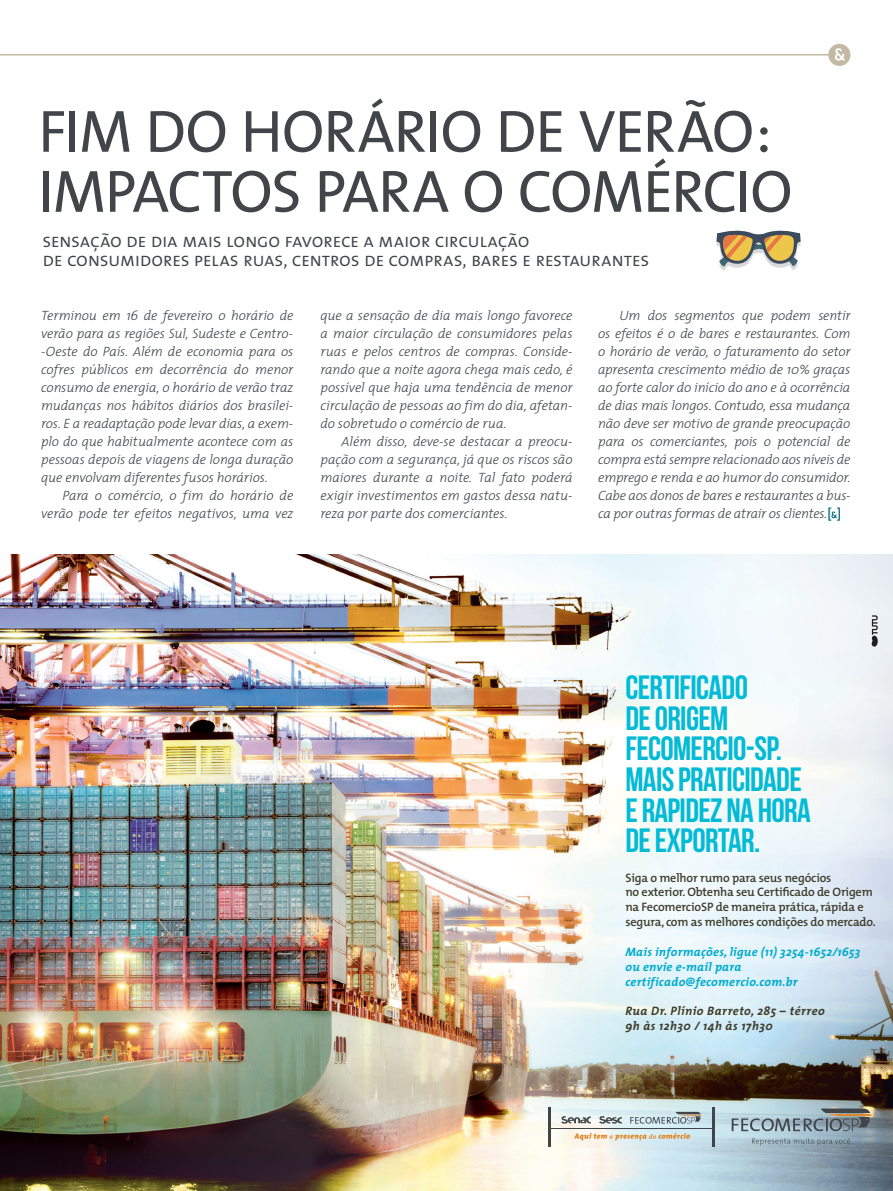
<style>
.page{position:relative;width:893px;height:1191px;background:#fff}
.page>*{position:absolute;margin:0;border:0;box-sizing:border-box;transform-origin:0 0}
.t1{font:60px "The Mix";letter-spacing:-.02em;color:#414549}
.t2{font:33.75px/30.6px "Bebas Neue";letter-spacing:-.02em;color:#03bbd7}
.t3{font:19.5px/19.5px "The Mix Semi Light Caps";letter-spacing:-.02em;color:#414549}
.t4{font:italic 300 13.5px/18px "The Mix";letter-spacing:-.005em;color:#414549;text-align:justify}
.t5{font:600 12.3px/14.7px "The Mix";letter-spacing:-.015em;color:#3e3c2b}
.t6{font:italic 700 12.3px/14.7px "The Mix";letter-spacing:.02em;color:#00abcd}
.t7{font:italic 700 12.3px/14.7px "The Mix";letter-spacing:.04em;color:#3e3c2b}
.s1{font-weight:600;font-style:normal;color:#026a7c}
</style>
<div class="page">
<svg style="left:831px;top:511px;width:6px;height:7px"></svg>
<hr style="left:0;top:54px;width:835px;height:2px;background:#c3b9a4">
<div style="left:828px;top:44px;width:22px;height:22px;background:#c3b9a4;border-radius:50%"></div>
<svg style="left:835px;top:48px;width:10px;height:13px"></svg>
<svg style="left:716px;top:230px;width:85px;height:40px"></svg>
<img style="left:0;top:554px;width:893px;height:637px">
<svg style="left:871px;top:615px;width:7px;height:32px"></svg>
<svg style="left:574px;top:1132px;width:116px;height:8px"></svg>
<svg style="left:561px;top:1116px;width:30px;height:7px"></svg>
<svg style="left:599px;top:1116px;width:23px;height:7px"></svg>
<svg style="left:630px;top:1111px;width:71px;height:12px"></svg>
<hr style="left:548px;top:1107px;width:2px;height:39px;background:#414549">
<hr style="left:712px;top:1107px;width:3px;height:39px;background:#414549">
<hr style="left:550px;top:1128px;width:163px;height:1px;background:#414549">
<svg style="left:732px;top:1108px;width:140px;height:23px;background:#8f9fa5"></svg>
<svg style="left:752px;top:1138px;width:100px;height:7px"></svg>
<p class="t1" style="left:38px;top:82px;width:735px">FIM DO HORÁRIO DE VERÃO:</p>
<p class="t1" style="left:38px;top:142px;width:756px">IMPACTOS PARA O COMÉRCIO</p>
<p class="t3" style="left:43px;top:230px;width:608px">sensação de dia mais longo favorece a maior circulação<br>de consumidores pelas ruas, centros de compras, bares e restaurantes</p>
<p class="t4" style="left:41px;top:306px;width:254px">Terminou em 16 de fevereiro o horário de verão para as regiões Sul, Sudeste e Centro--Oeste do País. Além de economia para os cofres públicos em decorrência do menor consumo de energia, o horário de verão traz mudanças nos hábitos diários dos brasilei&shy;ros. E a readaptação pode levar dias, a exem&shy;plo do que habitualmente acontece com as pessoas depois de viagens de longa duração que envolvam diferentes fusos horários.</p>
<p class="t4" style="left:41px;top:486px;width:254px;text-align:right">Para o comércio, o fim do horário de verão pode ter efeitos negativos, uma vez</p>
<p class="t4" style="left:320px;top:306px;width:254px">que a sensação de dia mais longo favorece a maior circulação de consumidores pelas ruas e pelos centros de compras. Conside&shy;rando que a noite agora chega mais cedo, é possível que haja uma tendência de menor circulação de pessoas ao fim do dia, afetan&shy;do sobretudo o comércio de rua.</p>
<p class="t4" style="left:320px;top:432px;width:254px;text-indent:21px">Além disso, deve-se destacar a preocu&shy;pação com a segurança, já que os riscos são maiores durante a noite. Tal fato poderá exigir investimentos em gastos dessa natu&shy;reza por parte dos comerciantes.</p>
<p class="t4" style="left:598px;top:306px;width:254px;text-indent:21px">Um dos segmentos que podem sentir os efeitos é o de bares e restaurantes. Com o horário de verão, o faturamento do setor apresenta crescimento médio de 10% graças ao forte calor do início do ano e à ocorrência de dias mais longos. Contudo, essa mudança não deve ser motivo de grande preocupação para os comerciantes, pois o potencial de compra está sempre relacionado aos níveis de emprego e renda e ao humor do consumidor.<br>Cabe aos donos de bares e restaurantes a bus&shy;ca por outras formas de atrair os clientes.<span class="s1">[ ]</span></p>
<h2 class="t2" style="left:625px;top:672px;width:187px">CERTIFICADO<br>DE ORIGEM<br>FECOMERCIO-SP.<br>MAIS PRATICIDADE<br>E RAPIDEZ NA HORA<br>DE EXPORTAR.</h2>
<p class="t5" style="left:625px;top:869px;width:252px">Siga o melhor rumo para seus negócios<br>no exterior. Obtenha seu Certificado de Origem na FecomercioSP de maneira prática, rápida e segura, com as melhores condições do mercado.</p>
<p class="t6" style="left:625px;top:944px;width:236px">Mais informações, ligue (11) 3254-1652/1653 ou envie e-mail para certificado@fecomercio.com.br</p>
<p class="t7" style="left:625px;top:1003px;width:201px">Rua Dr. Plínio Barreto, 285 – térreo<br>9h às 12h30 / 14h às 17h30</p>
</div>
